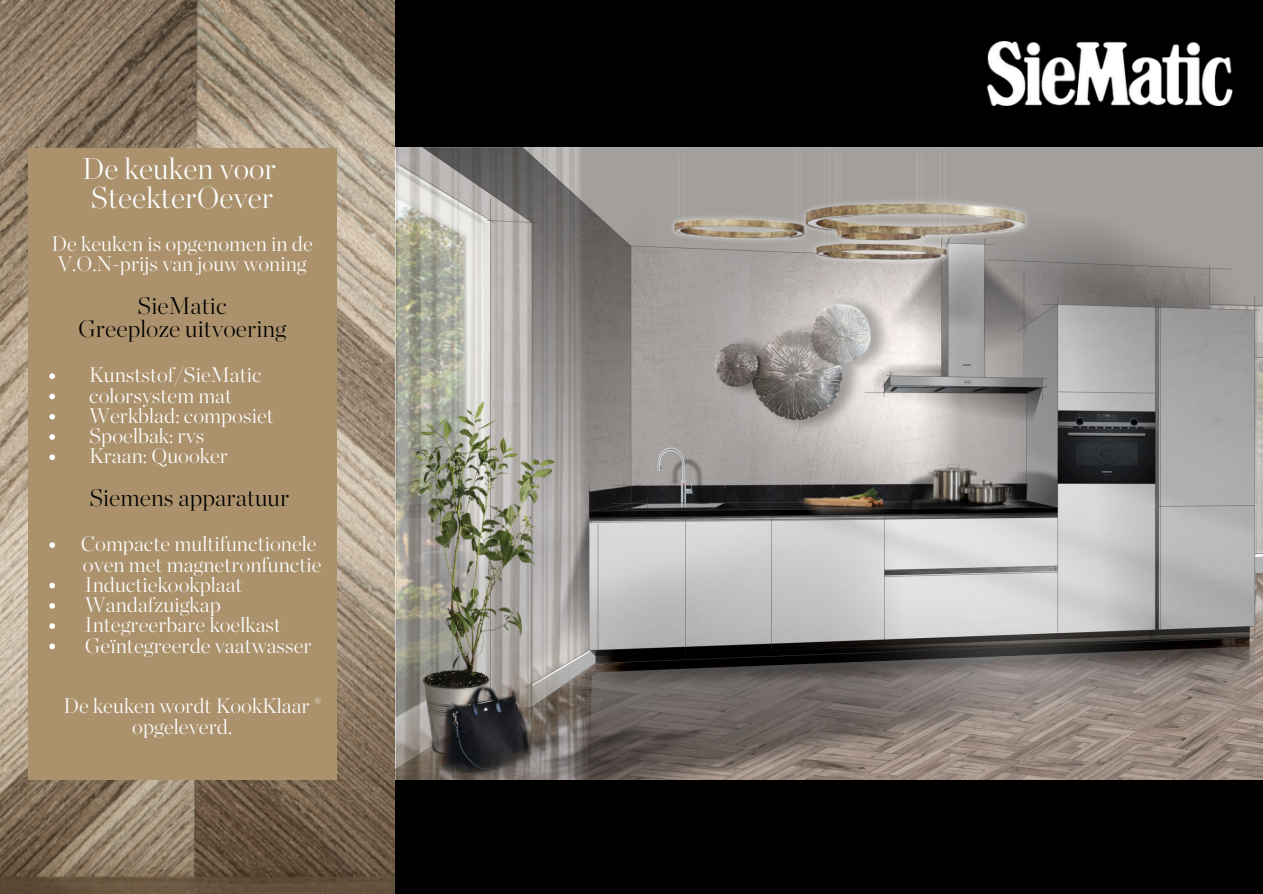
<style>
.page{position:relative;width:1263px;height:894px;background:#fff}
.page>*{position:absolute;margin:0;border:0;box-sizing:border-box;transform-origin:0 0}
.t1{font:200 30px/29.2px "Chronicle Display";color:#fff}
.t2{font:200 24px/23.5px "Chronicle Display";color:#000;text-align:center}
.t3{font:200 21px/20.2px "Chronicle Display";color:#fff}
</style>
<div class="page">
<div style="left:0;top:0;width:1263px;height:893px;background:#000"></div>
<img style="left:0;top:0;width:395px;height:893px">
<img style="left:395px;top:148px;width:868px;height:631px">
<div style="left:28px;top:148px;width:309px;height:631px;background:#ab926d"></div>
<img style="left:988px;top:42px;width:245px;height:64px">
<svg style="left:49px;top:373px;width:6px;height:6px"></svg>
<svg style="left:49px;top:393px;width:6px;height:6px"></svg>
<svg style="left:49px;top:414px;width:6px;height:5px"></svg>
<svg style="left:49px;top:434px;width:6px;height:5px"></svg>
<svg style="left:49px;top:454px;width:6px;height:6px"></svg>
<svg style="left:49px;top:542px;width:6px;height:5px"></svg>
<svg style="left:49px;top:582px;width:6px;height:6px"></svg>
<svg style="left:49px;top:603px;width:6px;height:5px"></svg>
<svg style="left:49px;top:623px;width:6px;height:5px"></svg>
<svg style="left:49px;top:643px;width:6px;height:6px"></svg>
<h1 class="t1" style="left:82px;top:155px;width:195px">De keuken voor<br>SteekterOever</h1>
<p class="t3" style="left:52px;top:234px;width:263px">De keuken is opgenomen in de<br>V.O.N-prijs van jouw woning</p>
<p class="t2" style="left:78px;top:295px;width:210px">SieMatic<br>Greeploze uitvoering</p>
<p class="t3" style="left:89px;top:366px;width:186px">Kunststof/SieMatic colorsystem mat<br>Werkblad: composiet<br>Spoelbak: rvs<br>Kraan: Quooker</p>
<p class="t2" style="left:89px;top:487px;width:202px">Siemens apparatuur</p>
<p class="t3" style="left:81px;top:524px;width:237px;line-height:40.5px">Compacte multifunctionele<br>Inductiekookplaat</p>
<p class="t3" style="left:85px;top:595px;width:228px">Wandafzuigkap<br>Integreerbare koelkast<br>Geïntegreerde vaatwasser</p>
<p class="t3" style="left:83px;top:555px;width:240px">oven met magnetronfunctie</p>
<p class="t3" style="left:132px;top:696px;width:191px;text-indent:-69px">De keuken wordt KookKlaar ® opgeleverd.</p>
</div>
